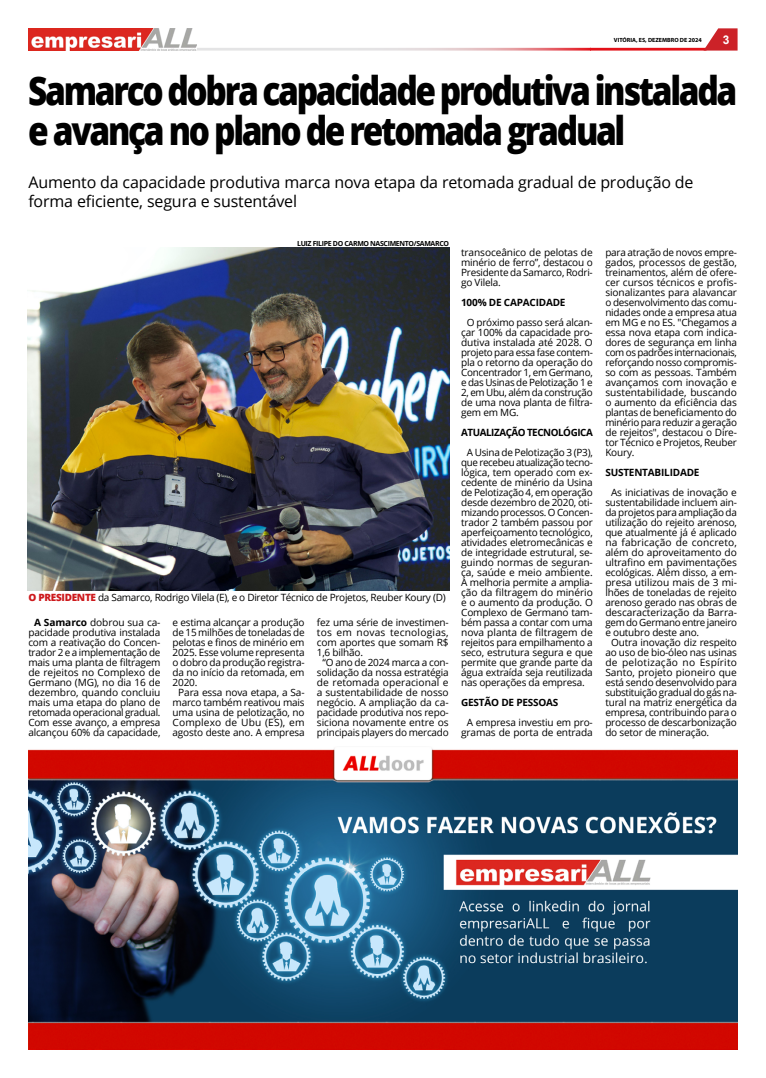
<style>
.page{position:relative;width:766px;height:1078px;background:#fff}
.page>*{position:absolute;margin:0;border:0;box-sizing:border-box;transform-origin:0 0}
.t1{font:800 39.5px/40px "Open Sans";letter-spacing:-.07em;color:#000;scale:.85 1}
.t2{font:16px/19px "Open Sans";letter-spacing:-.01em;color:#000}
.t3{font:700 12px "Arial";color:#fff}
.t4{font:10px/10px "Open Sans";letter-spacing:-.02em;color:#000;text-align:justify}
.t5{font:700 10px "Open Sans";letter-spacing:-.02em;color:#000}
.t6{font:10px "Open Sans";letter-spacing:.02em;color:#000}
.t7{font:10px "Open Sans";letter-spacing:.01em;color:#000}
.t8{font:10px "Open Sans";color:#000}
.t9{font:700 10px "Open Sans";letter-spacing:-.04em;color:#000}
.t10{font:10px "Open Sans";letter-spacing:.005em;color:#000}
.t11{font:700 7px "Open Sans";letter-spacing:-.05em;color:#000}
.t12{font:700 6px "Myriad Pro";color:#000}
.s1{font-weight:800;color:#cd191c}
.s2{font-weight:700}
</style>
<div class="page">
<svg style="left:159px;top:28px;width:578px;height:23px"></svg>
<img style="left:28px;top:28px;width:168px;height:22px">
<img style="left:28px;top:748px;width:709px;height:301px">
<img style="left:27px;top:248px;width:422px;height:342px">
<p class="t12" style="left:613px;top:36px;width:89px">VITÓRIA, ES, DEZEMBRO DE 2024</p>
<p class="t3" style="left:722px;top:31px;width:8px">3</p>
<h1 class="t1" style="left:28px;top:69px;width:835px">Samarco dobra capacidade produtiva instalada e avança no plano de retomada gradual</h1>
<h2 class="t2" style="left:28px;top:172px;width:666px">Aumento da capacidade produtiva marca nova etapa da retomada gradual de produção de forma eficiente, segura e sustentável</h2>
<p class="t11" style="left:297px;top:238px;width:153px">LUIZ FILIPE DO CARMO NASCIMENTO/SAMARCO</p>
<p class="t4" style="left:28px;top:591px;width:418px"><span class="s1">O PRESIDENTE</span> da Samarco, Rodrigo Vilela (E), e o Diretor Técnico de Projetos, Reuber Koury (D)</p>
<p class="t4" style="left:28px;top:617px;width:134px;text-align:center"><span class="s2">A Samarco</span> dobrou sua ca&shy;pacidade produtiva instalada com a reativação do Concen&shy;trador 2 e a implementação de mais uma planta de filtragem de rejeitos no Complexo de<br>Germano (MG), no dia 16 de dezembro, quando concluiu mais uma etapa do plano de retomada operacional gradual.<br>Com esse avanço, a empresa alcançou 60% da capacidade,</p>
<p class="t4" style="left:172px;top:617px;width:133px">e estima alcançar a produção</p>
<p class="t4" style="left:172px;top:627px;width:133px">de 15 milhões de toneladas de</p>
<p class="t4" style="left:172px;top:637px;width:133px">pelotas e finos de minério em</p>
<p class="t4" style="left:172px;top:647px;width:133px">2025. Esse volume representa</p>
<p class="t4" style="left:172px;top:657px;width:133px">o dobro da produção registra-</p>
<p class="t4" style="left:172px;top:667px;width:133px">da no início da retomada, em</p>
<p class="t4" style="left:172px;top:677px;width:26px">2020.</p>
<p class="t4" style="left:178px;top:687px;width:128px">Para essa nova etapa, a Sa-</p>
<p class="t4" style="left:172px;top:697px;width:133px">marco também reativou mais</p>
<p class="t4" style="left:172px;top:707px;width:133px">uma usina de pelotização, no</p>
<p class="t10" style="left:172px;top:715px;width:133px">Complexo de Ubu (ES), em</p>
<p class="t4" style="left:172px;top:727px;width:133px">agosto deste ano. A empresa</p>
<p class="t4" style="left:317px;top:617px;width:133px">fez uma série de investimen-</p>
<p class="t6" style="left:317px;top:625px;width:133px">tos em novas tecnologias,</p>
<p class="t4" style="left:317px;top:637px;width:133px">com aportes que somam R$</p>
<p class="t4" style="left:317px;top:647px;width:48px">1,6 bilhão.</p>
<p class="t4" style="left:322px;top:657px;width:128px">“O ano de 2024 marca a con-</p>
<p class="t4" style="left:317px;top:667px;width:133px">solidação da nossa estratégia</p>
<p class="t8" style="left:317px;top:675px;width:133px">de retomada operacional e</p>
<p class="t4" style="left:317px;top:687px;width:133px">a sustentabilidade de nosso</p>
<p class="t4" style="left:317px;top:697px;width:133px">negócio. A ampliação da ca-</p>
<p class="t4" style="left:317px;top:707px;width:133px">pacidade produtiva nos repo-</p>
<p class="t4" style="left:317px;top:717px;width:133px">siciona novamente entre os</p>
<p class="t4" style="left:317px;top:727px;width:133px">principais players do mercado</p>
<p class="t4" style="left:461px;top:247px;width:133px">transoceânico de pelotas de minério de ferro”, destacou o Presidente da Samarco, Rodri&shy;go Vilela.</p>
<p class="t5" style="left:461px;top:295px;width:106px">100% DE CAPACIDADE</p>
<p class="t4" style="left:461px;top:317px;width:133px;text-indent:6px">O próximo passo será alcan&shy;çar 100% da capacidade pro&shy;dutiva instalada até 2028. O projeto para essa fase contem&shy;pla o retorno da operação do Concentrador 1, em Germano, e das Usinas de Pelotização 1 e 2, em Ubu, além da construção de uma nova planta de filtra&shy;gem em MG.</p>
<p class="t9" style="left:461px;top:425px;width:133px">ATUALIZAÇÃO TECNOLÓGICA</p>
<p class="t4" style="left:461px;top:447px;width:133px;text-indent:6px">A Usina de Pelotização 3 (P3), que recebeu atualização tecno&shy;lógica, tem operado com ex&shy;cedente de minério da Usina de Pelotização 4, em operação desde dezembro de 2020, oti&shy;mizando processos. O Concen&shy;trador 2 também passou por aperfeiçoamento tecnológico, atividades eletromecânicas e de integridade estrutural, se&shy;guindo normas de seguran&shy;ça, saúde e meio ambiente.<br>A melhoria permite a amplia&shy;ção da filtragem do minério e o aumento da produção. O Complexo de Germano tam&shy;bém passa a contar com uma nova planta de filtragem de rejeitos para empilhamento a seco, estrutura segura e que permite que grande parte da água extraída seja reutilizada nas operações da empresa.</p>
<p class="t5" style="left:461px;top:695px;width:99px">GESTÃO DE PESSOAS</p>
<p class="t4" style="left:461px;top:717px;width:133px;text-align:center">A empresa investiu em pro&shy;gramas de porta de entrada</p>
<p class="t4" style="left:605px;top:247px;width:133px">para atração de novos empre&shy;gados, processos de gestão, treinamentos, além de ofere&shy;cer cursos técnicos e profis&shy;sionalizantes para alavancar o desenvolvimento das comu&shy;nidades onde a empresa atua em MG e no ES. "Chegamos a essa nova etapa com indica&shy;dores de segurança em linha com os padrões internacionais, reforçando nosso compromis&shy;so com as pessoas. Também avançamos com inovação e sustentabilidade, buscando o aumento da eficiência das plantas de beneficiamento do minério para reduzir a geração de rejeitos", destacou o Dire&shy;tor Técnico e Projetos, Reuber Koury.</p>
<p class="t5" style="left:605px;top:465px;width:96px">SUSTENTABILIDADE</p>
<p class="t4" style="left:611px;top:487px;width:127px">As iniciativas de inovação e</p>
<p class="t4" style="left:605px;top:497px;width:133px">sustentabilidade incluem ain-</p>
<p class="t4" style="left:605px;top:507px;width:133px">da projetos para ampliação da</p>
<p class="t4" style="left:605px;top:517px;width:133px">utilização do rejeito arenoso,</p>
<p class="t4" style="left:605px;top:527px;width:133px">que atualmente já é aplicado</p>
<p class="t7" style="left:605px;top:535px;width:133px">na fabricação de concreto,</p>
<p class="t4" style="left:605px;top:547px;width:133px">além do aproveitamento do</p>
<p class="t4" style="left:605px;top:557px;width:133px">ultrafino em pavimentações</p>
<p class="t4" style="left:605px;top:567px;width:133px">ecológicas. Além disso, a em-</p>
<p class="t4" style="left:605px;top:577px;width:133px">presa utilizou mais de 3 mi-</p>
<p class="t4" style="left:605px;top:587px;width:133px">lhões de toneladas de rejeito</p>
<p class="t4" style="left:605px;top:597px;width:133px">arenoso gerado nas obras de</p>
<p class="t4" style="left:605px;top:607px;width:133px">descaracterização da Barra-</p>
<p class="t4" style="left:605px;top:617px;width:133px">gem do Germano entre janeiro</p>
<p class="t4" style="left:605px;top:627px;width:95px">e outubro deste ano.</p>
<p class="t4" style="left:611px;top:637px;width:127px">Outra inovação diz respeito</p>
<p class="t4" style="left:605px;top:647px;width:133px">ao uso de bio-óleo nas usinas</p>
<p class="t6" style="left:605px;top:655px;width:133px">de pelotização no Espírito</p>
<p class="t4" style="left:605px;top:667px;width:133px">Santo, projeto pioneiro que</p>
<p class="t4" style="left:605px;top:677px;width:133px">está sendo desenvolvido para</p>
<p class="t4" style="left:605px;top:687px;width:133px">substituição gradual do gás na-</p>
<p class="t4" style="left:605px;top:697px;width:133px">tural na matriz energética da</p>
<p class="t4" style="left:605px;top:707px;width:133px">empresa, contribuindo para o</p>
<p class="t4" style="left:605px;top:717px;width:133px">processo de descarbonização</p>
<p class="t4" style="left:605px;top:727px;width:105px">do setor de mineração.</p>
</div>
